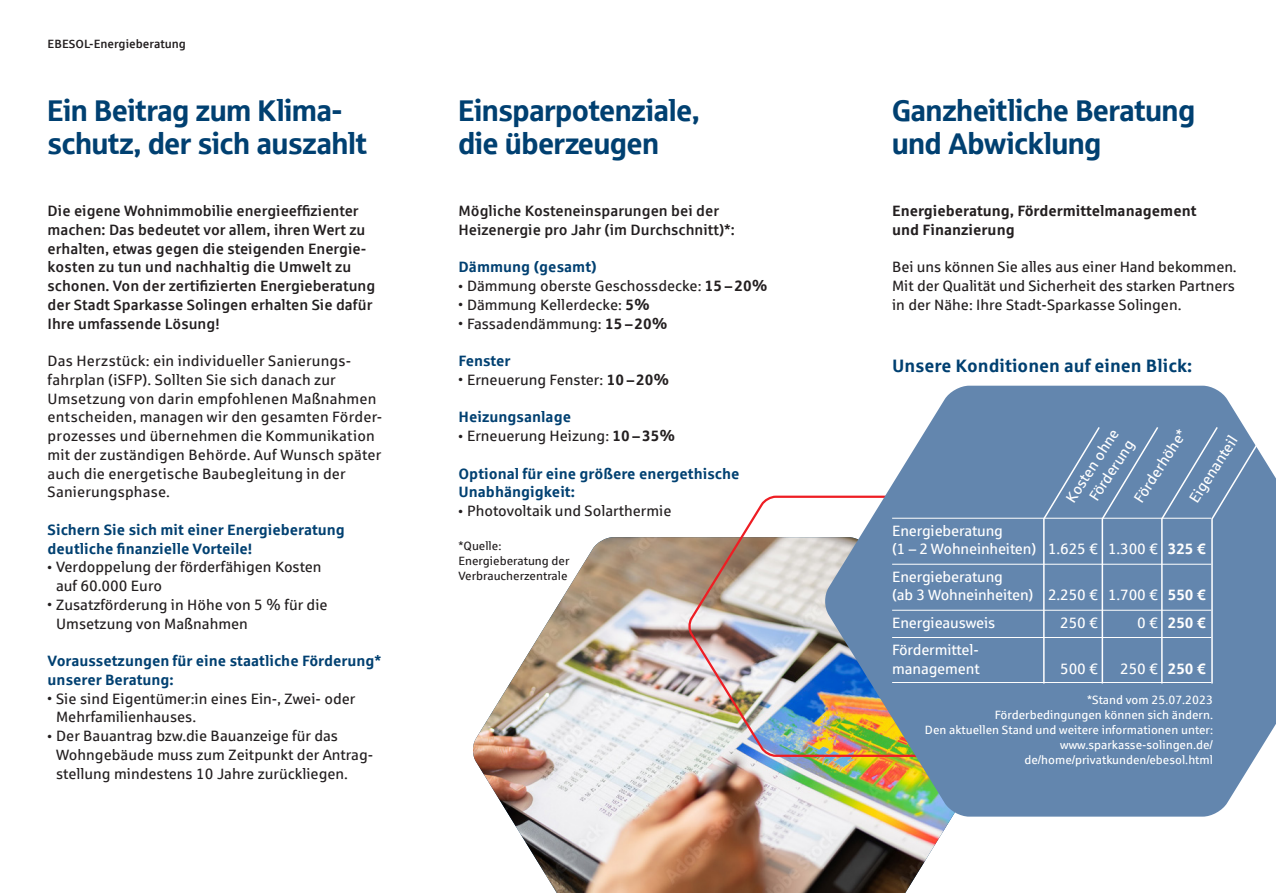
<style>
.page{position:relative;width:1276px;height:893px;background:#fff}
.page>*{position:absolute;margin:0;border:0;box-sizing:border-box;transform-origin:0 0}
.t1{font:30px/33px "Sparkasse Head";color:#004071}
.t2{font:700 18px "Sparkasse Rg";color:#004071}
.t3{font:15px/18.8px "Sparkasse Rg";color:#231f20}
.t4{font:500 15px/18.8px "Sparkasse";color:#231f20}
.t5{font:700 15px/18.8px "Sparkasse Rg";color:#004071}
.t6{font:15px/18.8px "Sparkasse Rg";letter-spacing:-.01em;color:#fff}
.t7{font:700 15px/18.8px "Sparkasse Rg";color:#231f20}
.t8{font:700 15px "Sparkasse Rg";color:#fff}
.t9{font:12px/15px "Sparkasse Rg";color:#fff;text-align:right}
.t10{font:12px/15px "Sparkasse Rg";color:#231f20}
.t11{font:500 12px "Sparkasse";color:#231f20}
.s1{font-size:10.5px}
.s2{font-weight:700}
.s3{font-weight:400}
</style>
<div class="page">
<img style="left:473px;top:537px;width:479px;height:356px">
<img style="left:686px;top:495px;width:138px;height:263px">
<svg style="left:824px;top:386px;width:452px;height:431px;background:#7e99b1"></svg>
<hr style="left:892px;top:518px;width:319px;height:1px;background:#fff">
<hr style="left:892px;top:564px;width:319px;height:1px;background:#fff">
<hr style="left:892px;top:610px;width:319px;height:1px;background:#fff">
<hr style="left:892px;top:637px;width:319px;height:1px;background:#fff">
<hr style="left:892px;top:682px;width:319px;height:1px;background:#fff">
<svg style="left:1042px;top:425px;width:227px;height:260px;background:#6a8cb2"></svg>
<p class="t11" style="left:48px;top:37px;width:140px">EBESOL-Energieberatung</p>
<h1 class="t1" style="left:48px;top:92px;width:321px">Ein Beitrag zum Klima&shy;schutz, der sich auszahlt</h1>
<h1 class="t1" style="left:458px;top:92px;width:242px">Einsparpotenziale, die überzeugen</h1>
<h1 class="t1" style="left:892px;top:92px;width:304px">Ganzheitliche Beratung und Abwicklung</h1>
<p class="t4" style="left:48px;top:201px;width:329px">Die eigene Wohnimmobilie energieeffizienter machen: Das bedeutet vor allem, ihren Wert zu erhalten, etwas gegen die steigenden Energie&shy;kosten zu tun und nachhaltig die Umwelt zu schonen. Von der zertifizierten Energieberatung der Stadt Sparkasse Solingen erhalten Sie dafür Ihre umfassende Lösung!</p>
<p class="t3" style="left:48px;top:351px;width:336px">Das Herzstück: ein individueller Sanierungs&shy;fahrplan (iSFP). Sollten Sie sich danach zur Umsetzung von darin empfohlenen Maßnahmen entscheiden, managen wir den gesamten Förder&shy;prozesses und übernehmen die Kommunikation mit der zuständigen Behörde. Auf Wunsch später auch die energetische Baubegleitung in der Sanierungsphase.</p>
<p class="t5" style="left:48px;top:520px;width:299px">Sichern Sie sich mit einer Energieberatung deutliche finanzielle Vorteile!</p>
<p class="t3" style="left:56px;top:557px;width:267px;text-indent:-9px"><span class="s1">•</span> Verdoppelung der förderfähigen Kosten auf 60.000 Euro</p>
<p class="t3" style="left:56px;top:595px;width:273px;text-indent:-9px"><span class="s1">•</span> Zusatzförderung in Höhe von 5 % für die<br>Umsetzung von Maßnahmen</p>
<p class="t5" style="left:48px;top:651px;width:335px">Voraussetzungen für eine staatliche Förderung* unserer Beratung:</p>
<p class="t3" style="left:56px;top:689px;width:301px;text-indent:-9px"><span class="s1">•</span> Sie sind Eigentümer:in eines Ein-, Zwei- oder<br>Mehrfamilienhauses.</p>
<p class="t3" style="left:56px;top:726px;width:318px;text-indent:-9px"><span class="s1">•</span> Der Bauantrag bzw.die Bauanzeige für das<br>Wohngebäude muss zum Zeitpunkt der Antrag&shy;stellung mindestens 10 Jahre zurückliegen.</p>
<p class="t4" style="left:458px;top:201px;width:278px">Mögliche Kosteneinsparungen bei der<br>Heizenergie pro Jahr (im Durchschnitt)*:</p>
<p class="t5" style="left:458px;top:257px;width:140px">Dämmung (gesamt)</p>
<p class="t3" style="left:458px;top:276px;width:310px"><span class="s1">•</span> Dämmung oberste Geschossdecke: <span class="s2">15 – 20%</span></p>
<p class="t3" style="left:458px;top:295px;width:193px"><span class="s1">•</span> Dämmung Kellerdecke: <span class="s2">5%</span></p>
<p class="t3" style="left:458px;top:314px;width:211px"><span class="s1">•</span> Fassadendämmung: <span class="s2">15 – 20%</span></p>
<p class="t5" style="left:458px;top:351px;width:53px">Fenster</p>
<p class="t3" style="left:458px;top:370px;width:212px"><span class="s1">•</span> Erneuerung Fenster: <span class="s2">10 – 20%</span></p>
<p class="t5" style="left:458px;top:407px;width:114px">Heizungsanlage</p>
<p class="t3" style="left:458px;top:426px;width:218px"><span class="s1">•</span> Erneuerung Heizung: <span class="s2">10 – 35%</span></p>
<p class="t5" style="left:458px;top:463px;width:282px">Optional für eine größere energethische<br>Unabhängigkeit:</p>
<p class="t3" style="left:458px;top:501px;width:215px"><span class="s1">•</span> Photovoltaik und Solarthermie</p>
<p class="t10" style="left:458px;top:538px;width:113px">*Quelle:<br>Energieberatung der<br>Verbraucherzentrale</p>
<p class="t7" style="left:892px;top:201px;width:306px">Energieberatung, Fördermittelmanagement und Finanzierung</p>
<p class="t3" style="left:892px;top:257px;width:346px;text-align:justify">Bei uns können Sie alles aus einer Hand bekommen.<br>Mit der Qualität und Sicherheit des starken Partners in der Nähe: Ihre Stadt-Sparkasse Solingen.</p>
<p class="t2" style="left:892px;top:354px;width:301px">Unsere Konditionen auf einen Blick:</p>
<p class="t6" style="left:1129px;top:495px;width:85px;rotate:-57deg">Förderhöhe*</p>
<p class="t6" style="left:1184px;top:495px;width:77px;rotate:-57deg">Eigenanteil</p>
<p class="t6" style="left:1061px;top:496px;width:86px;text-align:right;rotate:-57deg">Kosten ohne<br>Förderung</p>
<p class="t6" style="left:892px;top:521px;width:315px">Energieberatung<br>(1 – 2 Wohneinheiten) 1.625 € 1.300 € <span class="s2">325 €</span></p>
<p class="t6" style="left:892px;top:567px;width:315px">Energieberatung<br>(ab 3 Wohneinheiten) 2.250 € 1.700 € <span class="s2">550 €</span></p>
<p class="t6" style="left:892px;top:613px;width:105px">Energieausweis</p>
<p class="t6" style="left:1060px;top:613px;width:39px">250 €</p>
<p class="t8" style="left:1137px;top:613px;width:70px"><span class="s3">0 €</span> 250 €</p>
<p class="t6" style="left:892px;top:640px;width:89px">Fördermittel&shy;management</p>
<p class="t6" style="left:1060px;top:659px;width:39px">500 €</p>
<p class="t6" style="left:1120px;top:659px;width:87px">250 € <span class="s2">250 €</span></p>
<p class="t9" style="left:925px;top:692px;width:290px">*Stand vom 25.07.2023<br>Förderbedingungen können sich ändern.<br>Den aktuellen Stand und weitere informationen unter: www.sparkasse-solingen.de/ de/home/privatkunden/ebesol.html</p>
</div>
